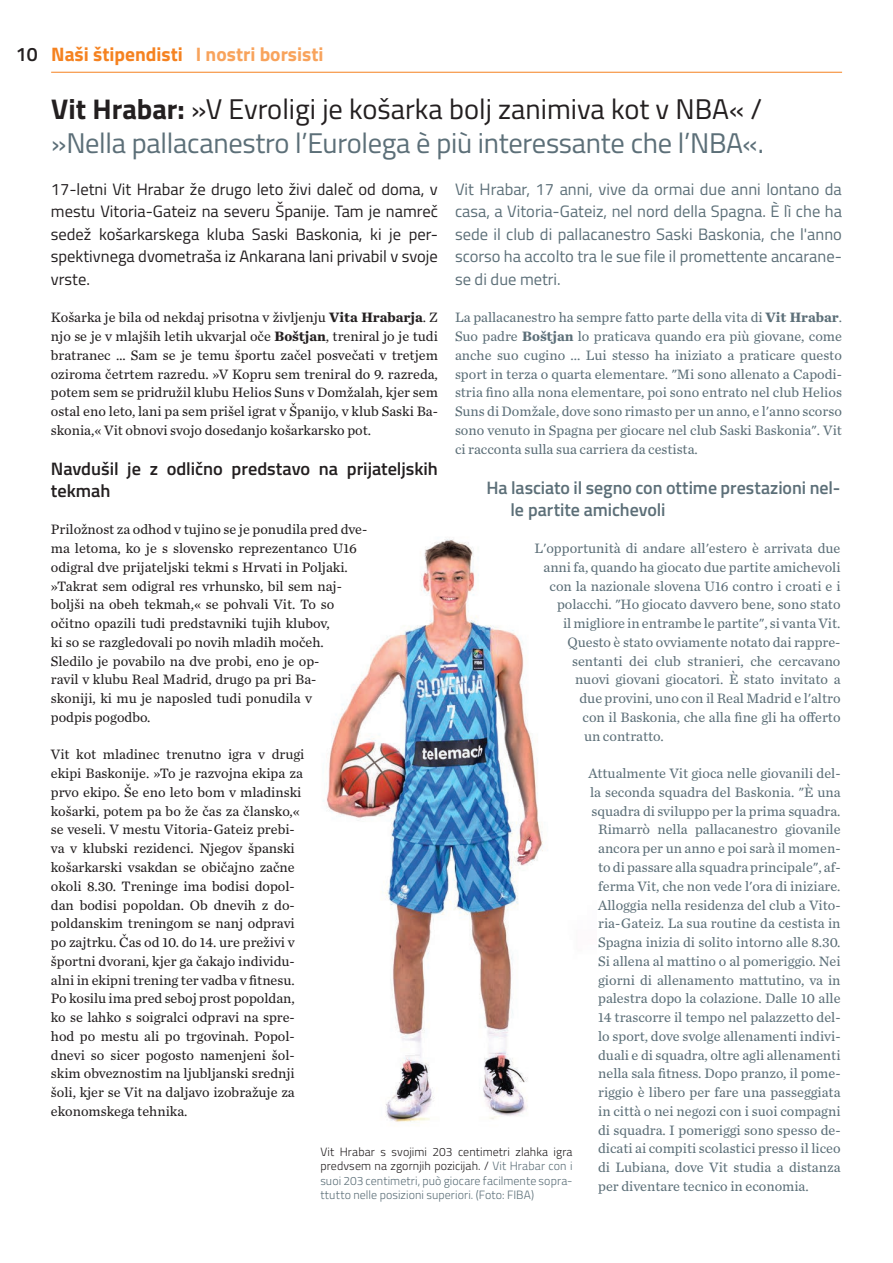
<style>
.page{position:relative;width:893px;height:1263px;background:#fff}
.page>*{position:absolute;margin:0;border:0;box-sizing:border-box;transform-origin:0 0}
.t1{font:28.5px/34.2px "Titillium";letter-spacing:-.01em;color:#5c6f78}
.t2{font:700 19.5px "Titillium";color:#f58220}
.t3{font:600 18px/21.6px "Titillium";letter-spacing:-.005em;color:#5c6f78}
.t4{font:600 18px/21.6px "Titillium";letter-spacing:-.005em;color:#231f20}
.t5{font:16.5px/22.5px "Titillium";color:#5c6f78;text-align:justify}
.t6{font:16.5px/22.5px "Titillium";color:#231f20;text-align:justify}
.t7{font:14.25px/18.8px "Chronicle Text G2";color:#5c6f78;text-align:justify}
.t8{font:14.25px/18.8px "Chronicle Text G2";color:#231f20}
.t9{font:300 12px/14.4px "Titillium";letter-spacing:.005em;color:#5c6f78;text-align:justify}
.s1{font-weight:600;color:#231f20}
.s2{color:#f8a35c}
.s3{font-weight:700;color:#231f20}
.s4{color:#231f20}
.s5{font-weight:700}
</style>
<div class="page">
<hr style="left:51px;top:72px;width:791px;height:1px;background:#f58220">
<img style="left:326px;top:539px;width:217px;height:583px">
<h2 class="t2" style="left:16px;top:39px;width:309px"><span class="s1">10</span> Naši štipendisti <span class="s2">I nostri borsisti</span></h2>
<h1 class="t1" style="left:51px;top:91px;width:714px"><span class="s3">Vit Hrabar:</span> <span class="s4">»V Evroligi je košarka bolj zanimiva kot v NBA« / </span>»Nella pallacanestro l’Eurolega è più interessante che l’NBA«.</h1>
<p class="t6" style="left:51px;top:177px;width:389px">17-letni Vit Hrabar že drugo leto živi daleč od doma, v mestu Vitoria-Gateiz na severu Španije. Tam je namreč sedež košarkarskega kluba Saski Baskonia, ki je per&shy;spektivnega dvometraša iz Ankarana lani privabil v svoje vrste.</p>
<p class="t8" style="left:51px;top:307px;width:389px;text-align:justify">Košarka je bila od nekdaj prisotna v življenju <span class="s5">Vita Hrabarja</span>. Z njo se je v mlajših letih ukvarjal oče <span class="s5">Boštjan</span>, treniral jo je tudi bratranec … Sam se je temu športu začel posvečati v tretjem oziroma četrtem razredu. »V Kopru sem treniral do 9. razreda, potem sem se pridružil klubu Helios Suns v Domžalah, kjer sem ostal eno leto, lani pa sem prišel igrat v Španijo, v klub Saski Ba&shy;skonia,« Vit obnovi svojo dosedanjo košarkarsko pot.</p>
<p class="t4" style="left:51px;top:457px;width:388px">Navdušil je z odlično predstavo na prijateljskih tekmah</p>
<p class="t8" style="left:51px;top:519px;width:318px">Priložnost za odhod v tujino se je ponudila pred dve&shy;ma letoma, ko je s slovensko reprezentanco U16 odigral dve prijateljski tekmi s Hrvati in Poljaki. »Takrat sem odigral res vrhunsko, bil sem naj&shy;boljši na obeh tekmah,« se pohvali Vit. To so očitno opazili tudi predstavniki tujih klubov,<br>ki so se razgledovali po novih mladih močeh.<br>Sledilo je povabilo na dve probi, eno je op-<br>ravil v klubu Real Madrid, drugo pa pri Ba-<br>skoniji, ki mu je naposled tudi ponudila v<br>podpis pogodbo.</p>
<p class="t8" style="left:51px;top:744px;width:255px">Vit kot mladinec trenutno igra v drugi ekipi Baskonije. »To je razvojna ekipa za prvo ekipo. Še eno leto bom v mladinski košarki, potem pa bo že čas za člansko,« se veseli. V mestu Vitoria-Gateiz prebi&shy;va v klubski rezidenci. Njegov španski košarkarski vsakdan se običajno začne okoli 8.30. Treninge ima bodisi dopol&shy;dan bodisi popoldan. Ob dnevih z do&shy;poldanskim treningom se nanj odpravi po zajtrku. Čas od 10. do 14. ure preživi v športni dvorani, kjer ga čakajo individu&shy;alni in ekipni trening ter vadba v fitnesu.<br>Po kosilu ima pred seboj prost popoldan, ko se lahko s soigralci odpravi na spre&shy;hod po mestu ali po trgovinah. Popol&shy;dnevi so sicer pogosto namenjeni šol&shy;skim obveznostim na ljubljanski srednji šoli, kjer se Vit na daljavo izobražuje za ekonomskega tehnika.</p>
<p class="t5" style="left:455px;top:177px;width:388px">Vit Hrabar, 17 anni, vive da ormai due anni lontano da casa, a Vitoria-Gateiz, nel nord della Spagna. È lì che ha sede il club di pallacanestro Saski Baskonia, che l'anno scorso ha accolto tra le sue file il promettente ancarane&shy;se di due metri.</p>
<p class="t7" style="left:455px;top:307px;width:388px">La pallacanestro ha sempre fatto parte della vita di <span class="s5">Vit Hrabar</span>.<br>Suo padre <span class="s5">Boštjan</span> lo praticava quando era più giovane, come anche suo cugino ... Lui stesso ha iniziato a praticare questo sport in terza o quarta elementare. "Mi sono allenato a Capodi&shy;stria fino alla nona elementare, poi sono entrato nel club Helios Suns di Domžale, dove sono rimasto per un anno, e l'anno scorso sono venuto in Spagna per giocare nel club Saski Baskonia". Vit ci racconta sulla sua carriera da cestista.</p>
<p class="t3" style="left:510px;top:476px;width:331px;text-indent:-24px">Ha lasciato il segno con ottime prestazioni nel&shy;le partite amichevoli</p>
<p class="t7" style="left:534px;top:538px;width:308px">L'opportunità di andare all'estero è arrivata due</p>
<p class="t7" style="left:543px;top:557px;width:299px">anni fa, quando ha giocato due partite amichevoli</p>
<p class="t7" style="left:549px;top:576px;width:293px">con la nazionale slovena U16 contro i croati e i</p>
<p class="t7" style="left:557px;top:594px;width:285px">polacchi. "Ho giocato davvero bene, sono stato</p>
<p class="t7" style="left:563px;top:613px;width:279px">il migliore in entrambe le partite", si vanta Vit.</p>
<p class="t7" style="left:567px;top:632px;width:274px">Questo è stato ovviamente notato dai rappre-</p>
<p class="t7" style="left:572px;top:651px;width:270px">sentanti dei club stranieri, che cercavano</p>
<p class="t7" style="left:575px;top:669px;width:267px">nuovi giovani giocatori. È stato invitato a</p>
<p class="t7" style="left:579px;top:688px;width:263px">due provini, uno con il Real Madrid e l'altro</p>
<p class="t7" style="left:582px;top:707px;width:260px">con il Baskonia, che alla fine gli ha offerto</p>
<p class="t7" style="left:584px;top:726px;width:81px">un contratto.</p>
<p class="t7" style="left:588px;top:763px;width:253px">Attualmente Vit gioca nelle giovanili del-</p>
<p class="t7" style="left:590px;top:782px;width:252px">la seconda squadra del Baskonia. "È una</p>
<p class="t7" style="left:591px;top:801px;width:251px">squadra di sviluppo per la prima squadra.</p>
<p class="t7" style="left:598px;top:819px;width:244px">Rimarrò nella pallacanestro giovanile</p>
<p class="t7" style="left:598px;top:838px;width:244px">ancora per un anno e poi sarà il momen-</p>
<p class="t7" style="left:598px;top:857px;width:244px">to di passare alla squadra principale", af-</p>
<p class="t7" style="left:598px;top:876px;width:244px">ferma Vit, che non vede l'ora di iniziare.</p>
<p class="t7" style="left:598px;top:894px;width:244px">Alloggia nella residenza del club a Vito-</p>
<p class="t7" style="left:598px;top:913px;width:244px">ria-Gateiz. La sua routine da cestista in</p>
<p class="t7" style="left:598px;top:932px;width:244px">Spagna inizia di solito intorno alle 8.30.</p>
<p class="t7" style="left:598px;top:951px;width:244px">Si allena al mattino o al pomeriggio. Nei</p>
<p class="t7" style="left:598px;top:969px;width:244px">giorni di allenamento mattutino, va in</p>
<p class="t7" style="left:598px;top:988px;width:244px">palestra dopo la colazione. Dalle 10 alle</p>
<p class="t7" style="left:598px;top:1007px;width:244px">14 trascorre il tempo nel palazzetto del-</p>
<p class="t7" style="left:598px;top:1026px;width:244px">lo sport, dove svolge allenamenti indivi-</p>
<p class="t7" style="left:598px;top:1045px;width:244px">duali e di squadra, oltre agli allenamenti</p>
<p class="t7" style="left:598px;top:1063px;width:244px">nella sala fitness. Dopo pranzo, il pome-</p>
<p class="t7" style="left:598px;top:1082px;width:244px">riggio è libero per fare una passeggiata</p>
<p class="t7" style="left:598px;top:1101px;width:244px">in città o nei negozi con i suoi compagni</p>
<p class="t7" style="left:598px;top:1120px;width:244px">di squadra. I pomeriggi sono spesso de-</p>
<p class="t7" style="left:598px;top:1138px;width:244px">dicati ai compiti scolastici presso il liceo</p>
<p class="t7" style="left:598px;top:1157px;width:244px">di Lubiana, dove Vit studia a distanza</p>
<p class="t7" style="left:598px;top:1176px;width:212px">per diventare tecnico in economia.</p>
<p class="t9" style="left:320px;top:1144px;width:254px"><span class="s4">Vit Hrabar s svojimi 203 centimetri zlahka igra predvsem na zgornjih pozicijah. /</span> Vit Hrabar con i suoi 203 centimetri, può giocare facilmente sopra&shy;ttutto nelle posizioni superiori. (Foto: FIBA)</p>
</div>
